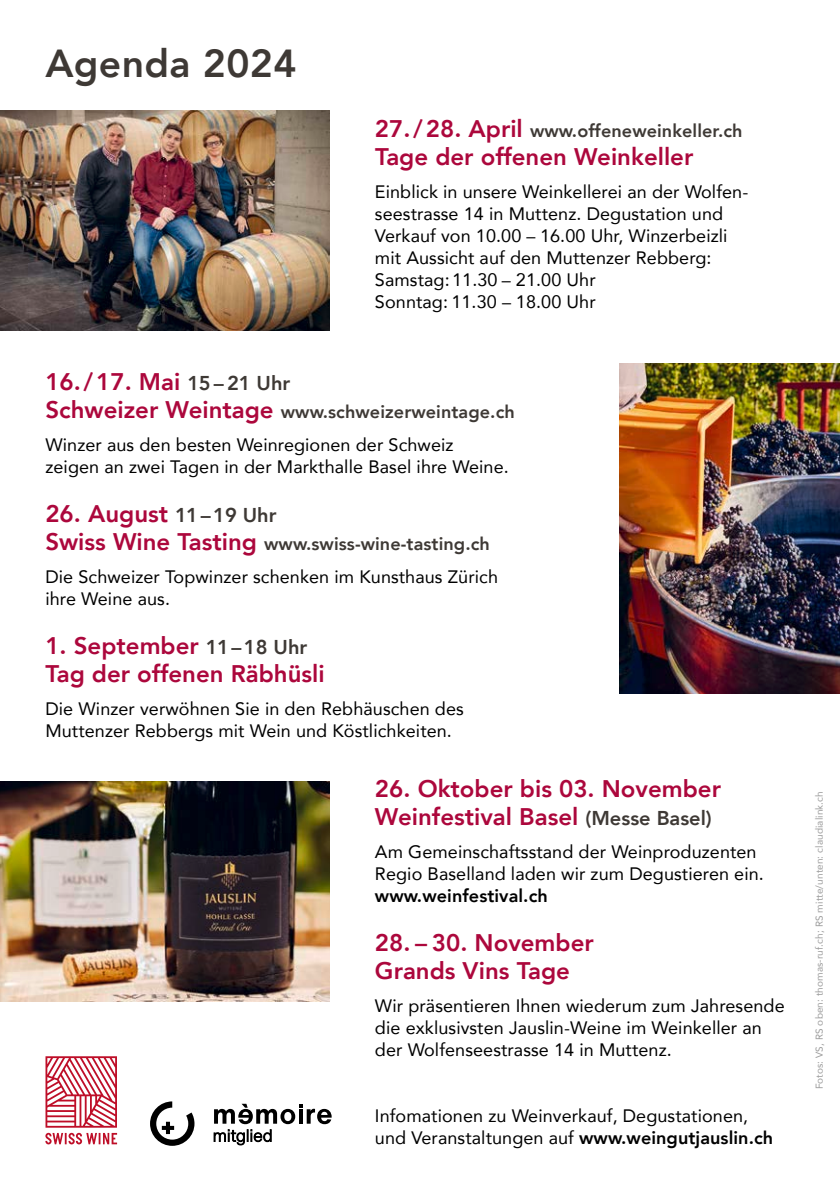
<style>
.page{position:relative;width:840px;height:1191px;background:#fff}
.page>*{position:absolute;margin:0;border:0;box-sizing:border-box;transform-origin:0 0}
.t1{font:800 39px "Avenir";letter-spacing:.01em;color:#3e3935}
.t2{font:800 24px/28px "Avenir";color:#ac073c}
.t3{font:18px/22px "Avenir";letter-spacing:.005em;color:#000}
.t4{font:800 18px "Avenir";letter-spacing:.005em;color:#3e3935}
.t5{font:800 18px "Avenir";letter-spacing:.005em;color:#000}
.t6{font:10px "Avenir";letter-spacing:.01em;color:#9c9c9c}
.s1{font-size:24px;color:#ac073c}
.s2{font-size:20px;color:#3e3935}
.s3{font-weight:800}
</style>
<div class="page">
<img style="left:0;top:110px;width:329px;height:220px">
<img style="left:0;top:781px;width:329px;height:220px">
<img style="left:619px;top:363px;width:220px;height:330px">
<svg style="left:45px;top:1056px;width:72px;height:88px"></svg>
<svg style="left:214px;top:1103px;width:117px;height:42px"></svg>
<svg style="left:150px;top:1101px;width:44px;height:44px"></svg>
<h1 class="t1" style="left:45px;top:33px;width:252px">Agenda 2024</h1>
<p class="t4" style="left:375px;top:117px;width:369px"><span class="s1">27./28. April</span> www.offeneweinkeller.ch</p>
<h2 class="t2" style="left:375px;top:143px;width:320px">Tage der offenen Weinkeller</h2>
<p class="t3" style="left:375px;top:180px;width:374px">Einblick in unsere Weinkellerei an der Wolfen&shy;seestrasse 14 in Muttenz. Degustation und Verkauf von 10.00 – 16.00 Uhr, Winzerbeizli mit Aussicht auf den Muttenzer Rebberg:<br>Samstag:11.30 – 21.00 Uhr<br>Sonntag: 11.30 – 18.00 Uhr</p>
<h2 class="t2" style="left:45px;top:368px;width:246px">16./17. Mai <span class="s2">15– 21 Uhr</span></h2>
<p class="t4" style="left:45px;top:398px;width:470px"><span class="s1">Schweizer Weintage</span> www.schweizerweintage.ch</p>
<p class="t3" style="left:45px;top:433px;width:464px">Winzer aus den besten Weinregionen der Schweiz zeigen an zwei Tagen in der Markthalle Basel ihre Weine.</p>
<h2 class="t2" style="left:45px;top:500px;width:232px">26. August <span class="s2">11–19 Uhr</span></h2>
<p class="t4" style="left:45px;top:530px;width:446px"><span class="s1">Swiss Wine Tasting</span> www.swiss-wine-tasting.ch</p>
<p class="t3" style="left:45px;top:565px;width:454px">Die Schweizer Topwinzer schenken im Kunsthaus Zürich ihre Weine aus.</p>
<h2 class="t2" style="left:45px;top:632px;width:280px">1. September <span class="s2">11–18 Uhr<br></span>Tag der offenen Räbhüsli</h2>
<p class="t3" style="left:45px;top:697px;width:419px">Die Winzer verwöhnen Sie in den Rebhäuschen des<br>Muttenzer Rebbergs mit Wein und Köstlichkeiten.</p>
<h2 class="t2" style="left:375px;top:775px;width:347px">26. Oktober bis 03. November<br>Weinfestival Basel <span class="s2">(Messe Basel)</span></h2>
<p class="t3" style="left:375px;top:840px;width:390px">Am Gemeinschaftsstand der Weinproduzenten<br>Regio Baselland laden wir zum Degustieren ein.</p>
<p class="t5" style="left:375px;top:882px;width:174px">www.weinfestival.ch</p>
<h2 class="t2" style="left:375px;top:929px;width:220px">28. – 30. November<br>Grands Vins Tage</h2>
<p class="t3" style="left:375px;top:994px;width:411px">Wir präsentieren Ihnen wiederum zum Jahresende die exklusivsten Jauslin-Weine im Weinkeller an der Wolfenseestrasse 14 in Muttenz.</p>
<p class="t3" style="left:375px;top:1104px;width:399px">Infomationen zu Weinverkauf, Degustationen, und Veranstaltungen auf <span class="s3">www.weingutjauslin.ch</span></p>
<p class="t6" style="left:811px;top:1089px;width:300px;rotate:-90deg">Fotos: VS, RS oben: thomas-ruf.ch; RS mitte/unten: claudialink.ch</p>
</div>
